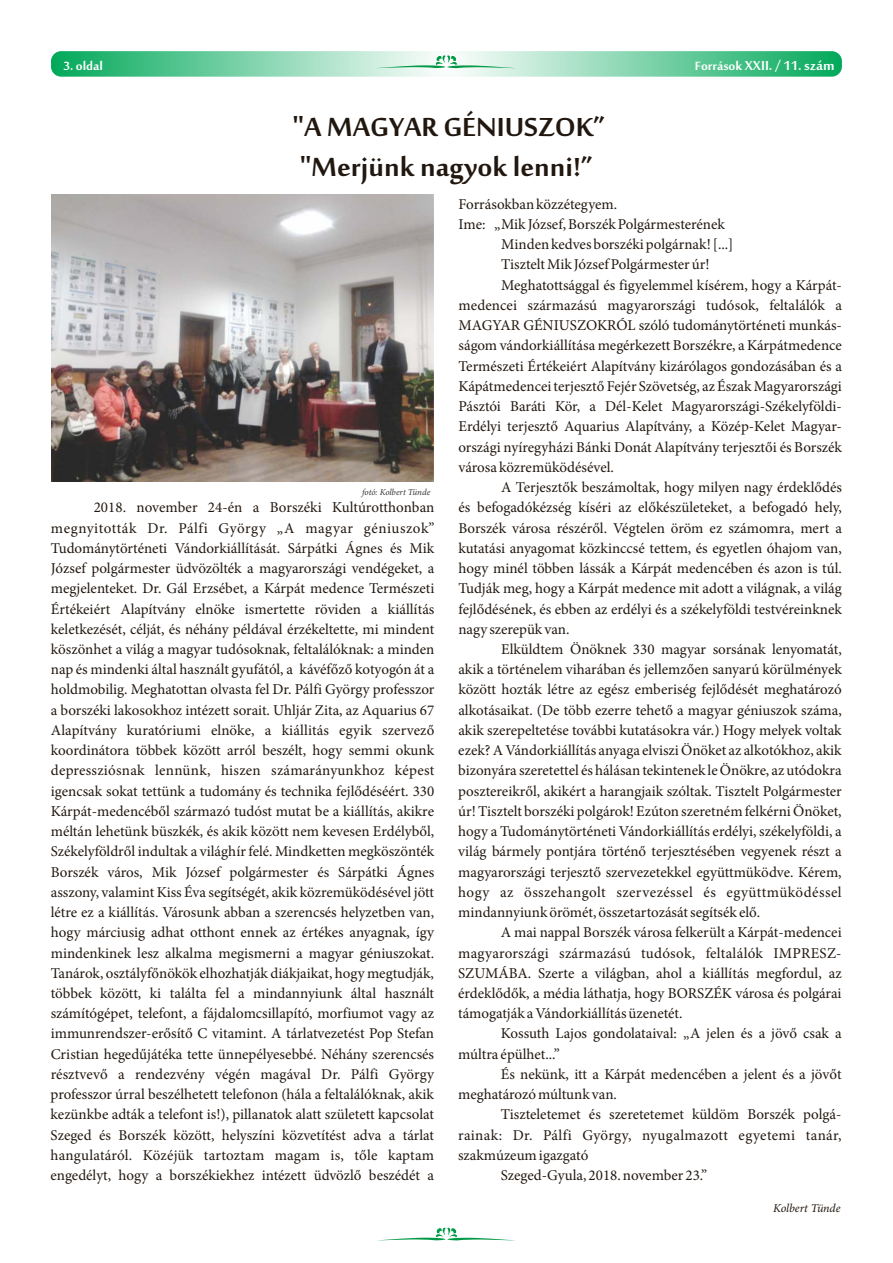
<style>
.page{position:relative;width:893px;height:1263px;background:#fff}
.page>*{position:absolute;margin:0;border:0;box-sizing:border-box;transform-origin:0 0}
.t1{font:700 36px/40.2px "Sakkal Majalla";color:#21170f}
.t2{font:700 18px "Sakkal Majalla";color:#fff}
.t3{font:700 16.5px "Sakkal Majalla";color:#fff}
.t4{font:15px "Minion Pro";color:#21170f}
.t5{font:15px "Minion Pro";letter-spacing:.02em;color:#21170f}
.t6{font:15px "Minion Pro";letter-spacing:.03em;color:#21170f}
.t7{font:15px "Minion Pro";letter-spacing:.025em;color:#21170f}
.t8{font:15px "Minion Pro";letter-spacing:.035em;color:#21170f}
.t9{font:italic 12px "Minion Pro";letter-spacing:-.01em;color:#21170f}
.t10{font:italic 9px "Minion Pro";letter-spacing:-.01em;color:#383336}
.s1{font-size:16.5px}
</style>
<div class="page">
<svg style="left:51px;top:51px;width:791px;height:26px;background:#78d0a6"></svg>
<svg style="left:376px;top:54px;width:140px;height:14px"></svg>
<svg style="left:383px;top:1227px;width:126px;height:13px"></svg>
<img style="left:51px;top:194px;width:383px;height:287px">
<p class="t3" style="left:63px;top:58px;width:41px">3. oldal</p>
<p class="t2" style="left:695px;top:57px;width:141px"><span class="s1">Források</span> XXII. / 11. szám</p>
<h1 class="t1" style="left:293px;top:109px;width:314px">"A MAGYAR GÉNIUSZOK” "Merjünk nagyok lenni!”</h1>
<p class="t10" style="left:362px;top:489px;width:70px">fotó: Kolbert Tünde</p>
<p class="t4" style="left:459px;top:198px;width:160px">Forrásokban közzétegyem.</p>
<p class="t4" style="left:458px;top:218px;width:268px">Ime: „Mik József, Borszék Polgármesterének</p>
<p class="t4" style="left:501px;top:238px;width:234px">Minden kedves borszéki polgárnak! [...]</p>
<p class="t4" style="left:501px;top:259px;width:210px">Tisztelt Mik József Polgármester úr!</p>
<p class="t4" style="left:501px;top:279px;width:342px">Meghatottsággal és figyelemmel kísérem, hogy a Kárpát-</p>
<p class="t4" style="left:458px;top:299px;width:385px">medencei származású magyarországi tudósok, feltalálók a</p>
<p class="t4" style="left:458px;top:319px;width:385px">MAGYAR GÉNIUSZOKRÓL szóló tudománytörténeti munkás-</p>
<p class="t4" style="left:458px;top:339px;width:385px">ságom vándorkiállítása megérkezett Borszékre, a Kárpátmedence</p>
<p class="t4" style="left:458px;top:360px;width:385px">Természeti Értékeiért Alapítvány kizárólagos gondozásában és a</p>
<p class="t4" style="left:458px;top:380px;width:385px">Kápátmedencei terjesztő Fejér Szövetség, az Észak Magyarországi</p>
<p class="t4" style="left:458px;top:400px;width:385px">Pásztói Baráti Kör, a Dél-Kelet Magyarországi-Székelyföldi-</p>
<p class="t4" style="left:458px;top:420px;width:385px">Erdélyi terjesztő Aquarius Alapítvány, a Közép-Kelet Magyar-</p>
<p class="t4" style="left:458px;top:441px;width:385px">országi nyíregyházi Bánki Donát Alapítvány terjesztői és Borszék</p>
<p class="t4" style="left:458px;top:461px;width:157px">városa közremüködésével.</p>
<p class="t4" style="left:501px;top:481px;width:342px">A Terjesztők beszámoltak, hogy milyen nagy érdeklődés</p>
<p class="t4" style="left:94px;top:501px;width:342px">2018. november 24-én a Borszéki Kultúrotthonban</p>
<p class="t4" style="left:458px;top:501px;width:385px">és befogadókézség kíséri az előkészületeket, a befogadó hely,</p>
<p class="t8" style="left:51px;top:522px;width:385px">megnyitották Dr. Pálfi György „A magyar géniuszok”</p>
<p class="t4" style="left:458px;top:522px;width:385px">Borszék városa részéről. Végtelen öröm ez számomra, mert a</p>
<p class="t4" style="left:51px;top:542px;width:385px">Tudománytörténeti Vándorkiállítását. Sárpátki Ágnes és Mik</p>
<p class="t4" style="left:458px;top:542px;width:385px">kutatási anyagomat közkinccsé tettem, és egyetlen óhajom van,</p>
<p class="t4" style="left:51px;top:562px;width:385px">József polgármester üdvözölték a magyarországi vendégeket, a</p>
<p class="t4" style="left:458px;top:562px;width:385px">hogy minél többen lássák a Kárpát medencében és azon is túl.</p>
<p class="t4" style="left:51px;top:582px;width:385px">megjelenteket. Dr. Gál Erzsébet, a Kárpát medence Természeti</p>
<p class="t4" style="left:458px;top:582px;width:385px">Tudják meg, hogy a Kárpát medence mit adott a világnak, a világ</p>
<p class="t4" style="left:51px;top:603px;width:385px">Értékeiért Alapítvány elnöke ismertette röviden a kiállítás</p>
<p class="t4" style="left:458px;top:603px;width:385px">fejlődésének, és ebben az erdélyi és a székelyföldi testvéreinknek</p>
<p class="t4" style="left:51px;top:623px;width:385px">keletkezését, célját, és néhány példával érzékeltette, mi mindent</p>
<p class="t4" style="left:458px;top:623px;width:113px">nagy szerepük van.</p>
<p class="t4" style="left:51px;top:643px;width:385px">köszönhet a világ a magyar tudósoknak, feltalálóknak: a minden</p>
<p class="t4" style="left:501px;top:643px;width:342px">Elküldtem Önöknek 330 magyar sorsának lenyomatát,</p>
<p class="t4" style="left:51px;top:663px;width:385px">nap és mindenki által használt gyufától, a kávéfőző kotyogón át a</p>
<p class="t4" style="left:458px;top:663px;width:385px">akik a történelem viharában és jellemzően sanyarú körülmények</p>
<p class="t4" style="left:51px;top:683px;width:385px">holdmobilig. Meghatottan olvasta fel Dr. Pálfi György professzor</p>
<p class="t4" style="left:458px;top:683px;width:385px">között hozták létre az egész emberiség fejlődését meghatározó</p>
<p class="t4" style="left:51px;top:704px;width:385px">a borszéki lakosokhoz intézett sorait. Uhljár Zita, az Aquarius 67</p>
<p class="t4" style="left:458px;top:704px;width:385px">alkotásaikat. (De több ezerre tehető a magyar géniuszok száma,</p>
<p class="t4" style="left:51px;top:724px;width:385px">Alapítvány kuratóriumi elnöke, a kiállitás egyik szervező</p>
<p class="t4" style="left:458px;top:724px;width:385px">akik szerepeltetése további kutatásokra vár.) Hogy melyek voltak</p>
<p class="t4" style="left:51px;top:744px;width:385px">koordinátora többek között arról beszélt, hogy semmi okunk</p>
<p class="t4" style="left:458px;top:744px;width:385px">ezek? A Vándorkiállítás anyaga elviszi Önöket az alkotókhoz, akik</p>
<p class="t5" style="left:51px;top:764px;width:385px">depressziósnak lennünk, hiszen számarányunkhoz képest</p>
<p class="t4" style="left:458px;top:764px;width:385px">bizonyára szeretettel és hálásan tekintenek le Önökre, az utódokra</p>
<p class="t4" style="left:51px;top:785px;width:385px">igencsak sokat tettünk a tudomány és technika fejlődéséért. 330</p>
<p class="t4" style="left:458px;top:785px;width:385px">posztereikről, akikért a harangjaik szóltak. Tisztelt Polgármester</p>
<p class="t4" style="left:51px;top:805px;width:385px">Kárpát-medencéből származó tudóst mutat be a kiállítás, akikre</p>
<p class="t4" style="left:458px;top:805px;width:385px">úr! Tisztelt borszéki polgárok! Ezúton szeretném felkérni Önöket,</p>
<p class="t4" style="left:51px;top:825px;width:385px">méltán lehetünk büszkék, és akik között nem kevesen Erdélyből,</p>
<p class="t4" style="left:458px;top:825px;width:385px">hogy a Tudománytörténeti Vándorkiállítás erdélyi, székelyföldi, a</p>
<p class="t4" style="left:51px;top:845px;width:385px">Székelyföldről indultak a világhír felé. Mindketten megköszönték</p>
<p class="t4" style="left:458px;top:845px;width:385px">világ bármely pontjára történő terjesztésében vegyenek részt a</p>
<p class="t4" style="left:51px;top:866px;width:385px">Borszék város, Mik József polgármester és Sárpátki Ágnes</p>
<p class="t4" style="left:458px;top:866px;width:385px">magyarországi terjesztő szervezetekkel együttmüködve. Kérem,</p>
<p class="t4" style="left:51px;top:886px;width:385px">asszony, valamint Kiss Éva segítségét, akik közremüködésével jött</p>
<p class="t6" style="left:458px;top:886px;width:385px">hogy az összehangolt szervezéssel és együttmüködéssel</p>
<p class="t4" style="left:51px;top:906px;width:385px">létre ez a kiállítás. Városunk abban a szerencsés helyzetben van,</p>
<p class="t4" style="left:458px;top:906px;width:304px">mindannyiunk örömét, összetartozását segítsék elő.</p>
<p class="t4" style="left:51px;top:926px;width:385px">hogy márciusig adhat otthont ennek az értékes anyagnak, így</p>
<p class="t4" style="left:501px;top:926px;width:342px">A mai nappal Borszék városa felkerült a Kárpát-medencei</p>
<p class="t4" style="left:51px;top:947px;width:385px">mindenkinek lesz alkalma megismerni a magyar géniuszokat.</p>
<p class="t5" style="left:458px;top:947px;width:385px">magyarországi származású tudósok, feltalálók IMPRESZ-</p>
<p class="t4" style="left:51px;top:967px;width:385px">Tanárok, osztályfőnökök elhozhatják diákjaikat, hogy megtudják,</p>
<p class="t4" style="left:458px;top:967px;width:385px">SZUMÁBA. Szerte a világban, ahol a kiállítás megfordul, az</p>
<p class="t4" style="left:51px;top:987px;width:385px">többek között, ki találta fel a mindannyiunk által használt</p>
<p class="t4" style="left:458px;top:987px;width:385px">érdeklődők, a média láthatja, hogy BORSZÉK városa és polgárai</p>
<p class="t4" style="left:51px;top:1007px;width:385px">számítógépet, telefont, a fájdalomcsillapító, morfiumot vagy az</p>
<p class="t4" style="left:458px;top:1007px;width:226px">támogatják a Vándorkiállítás üzenetét.</p>
<p class="t4" style="left:51px;top:1027px;width:385px">immunrendszer-erősítő C vitamint. A tárlatvezetést Pop Stefan</p>
<p class="t4" style="left:501px;top:1027px;width:342px">Kossuth Lajos gondolataival: „A jelen és a jövő csak a</p>
<p class="t4" style="left:51px;top:1048px;width:385px">Cristian hegedűjátéka tette ünnepélyesebbé. Néhány szerencsés</p>
<p class="t4" style="left:458px;top:1048px;width:103px">múltra épülhet...”</p>
<p class="t4" style="left:51px;top:1068px;width:385px">résztvevő a rendezvény végén magával Dr. Pálfi György</p>
<p class="t4" style="left:501px;top:1068px;width:342px">És nekünk, itt a Kárpát medencében a jelent és a jövőt</p>
<p class="t4" style="left:51px;top:1088px;width:385px">professzor úrral beszélhetett telefonon (hála a feltalálóknak, akik</p>
<p class="t4" style="left:458px;top:1088px;width:160px">meghatározó múltunk van.</p>
<p class="t4" style="left:51px;top:1108px;width:385px">kezünkbe adták a telefont is!), pillanatok alatt született kapcsolat</p>
<p class="t4" style="left:501px;top:1108px;width:342px">Tiszteletemet és szeretetemet küldöm Borszék polgá-</p>
<p class="t4" style="left:51px;top:1129px;width:385px">Szeged és Borszék között, helyszíni közvetítést adva a tárlat</p>
<p class="t7" style="left:458px;top:1129px;width:385px">rainak: Dr. Pálfi György, nyugalmazott egyetemi tanár,</p>
<p class="t4" style="left:51px;top:1149px;width:385px">hangulatáról. Közéjük tartoztam magam is, tőle kaptam</p>
<p class="t4" style="left:458px;top:1149px;width:132px">szakmúzeum igazgató</p>
<p class="t4" style="left:51px;top:1169px;width:385px">engedélyt, hogy a borszékiekhez intézett üdvözlő beszédét a</p>
<p class="t4" style="left:501px;top:1169px;width:208px">Szeged-Gyula, 2018. november 23.”</p>
<p class="t9" style="left:773px;top:1203px;width:69px">Kolbert Tünde</p>
</div>
